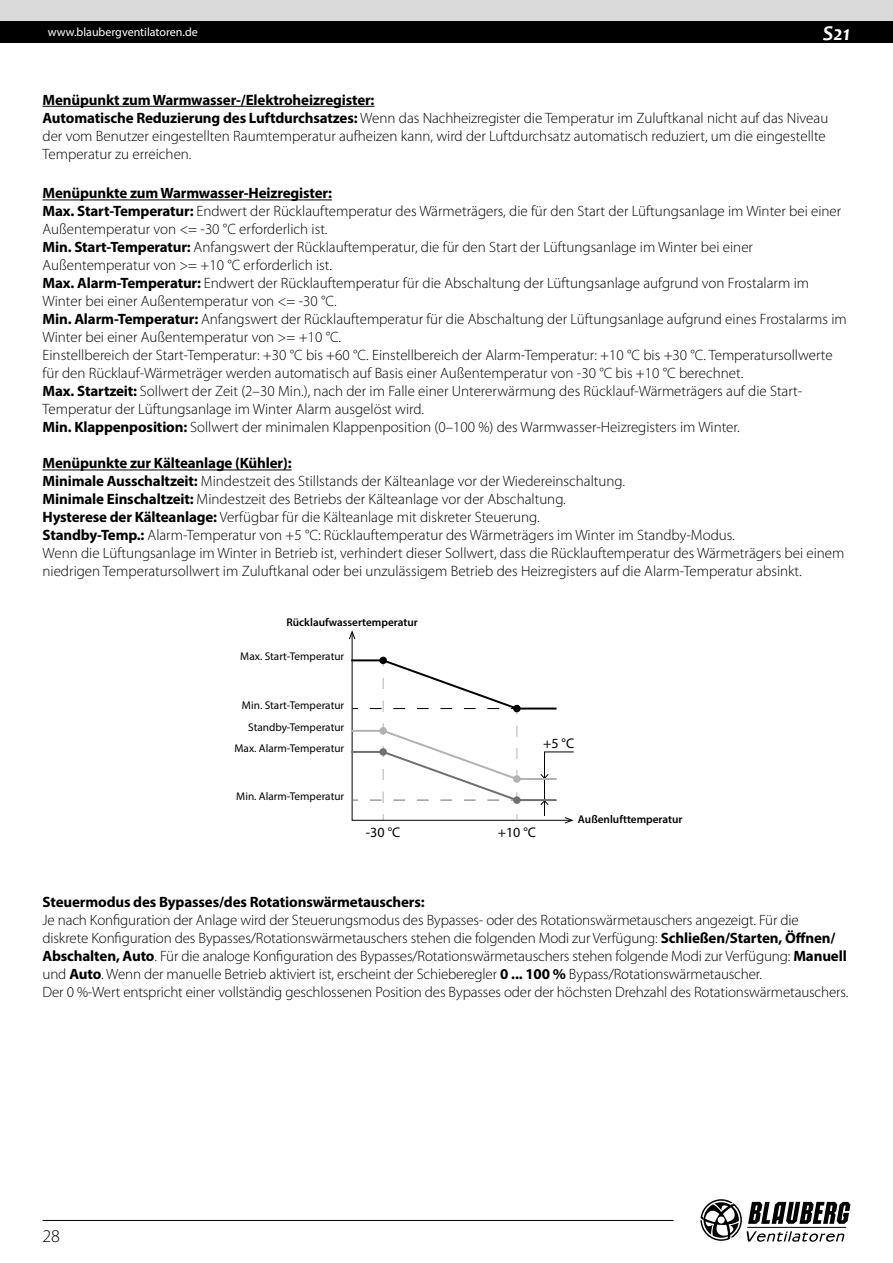
<style>
.page{position:relative;width:893px;height:1263px;background:#fff}
.page>*{position:absolute;margin:0;border:0;box-sizing:border-box;transform-origin:0 0}
.t1{font:italic 700 21px "Candara";color:#fff}
.t2{font:300 18px "Myriad Pro";color:#000}
.t3{font:300 15px/18px "Myriad Pro";color:#000}
.t4{font:700 15px "Myriad Pro";letter-spacing:-.01em;color:#000}
.t5{font:14.1px "Myriad Pro";color:#000}
.t6{font:12px "Myriad Pro";color:#fff}
.t7{font:11.25px/22.4px "Myriad Pro";color:#000;text-align:center}
.t8{font:600 11.25px "Myriad Pro";color:#000}
.s1{font-weight:700}
</style>
<div class="page">
<div style="left:0;top:0;width:893px;height:21px;background:#dadada"></div>
<div style="left:0;top:21px;width:893px;height:22px;background:#000"></div>
<svg style="left:700px;top:1199px;width:150px;height:43px"></svg>
<hr style="left:43px;top:1220px;width:631px;height:1px;background:#000">
<hr style="left:43px;top:106px;width:331px;height:1px;background:#000">
<hr style="left:43px;top:200px;width:289px;height:1px;background:#000">
<hr style="left:43px;top:470px;width:249px;height:1px;background:#000">
<svg style="left:349px;top:630px;width:225px;height:193px"></svg>
<p class="t6" style="left:48px;top:25px;width:152px">www.blaubergventilatoren.de</p>
<h1 class="t1" style="left:823px;top:20px;width:29px">S21</h1>
<p class="t3" style="left:43px;top:91px;width:787px"><span class="s1">Menüpunkt zum Warmwasser-/Elektroheizregister:<br>Automatische Reduzierung des Luftdurchsatzes:</span> Wenn das Nachheizregister die Temperatur im Zuluftkanal nicht auf das Niveau der vom Benutzer eingestellten Raumtemperatur aufheizen kann, wird der Luftdurchsatz automatisch reduziert, um die eingestellte Temperatur zu erreichen.</p>
<p class="t3" style="left:43px;top:185px;width:806px"><span class="s1">Menüpunkte zum Warmwasser-Heizregister:<br>Max. Start-Temperatur:</span> Endwert der Rücklauftemperatur des Wärmeträgers, die für den Start der Lüftungsanlage im Winter bei einer Außentemperatur von &lt;= -30 °C erforderlich ist.<br><span class="s1">Min. Start-Temperatur:</span> Anfangswert der Rücklauftemperatur, die für den Start der Lüftungsanlage im Winter bei einer Außentemperatur von &gt;= +10 °C erforderlich ist.<br><span class="s1">Max. Alarm-Temperatur:</span> Endwert der Rücklauftemperatur für die Abschaltung der Lüftungsanlage aufgrund von Frostalarm im Winter bei einer Außentemperatur von &lt;= -30 °C.<br><span class="s1">Min. Alarm-Temperatur:</span> Anfangswert der Rücklauftemperatur für die Abschaltung der Lüftungsanlage aufgrund eines Frostalarms im Winter bei einer Außentemperatur von &gt;= +10 °C.<br>Einstellbereich der Start-Temperatur: +30 °C bis +60 °C. Einstellbereich der Alarm-Temperatur: +10 °C bis +30 °C. Temperatursollwerte für den Rücklauf-Wärmeträger werden automatisch auf Basis einer Außentemperatur von -30 °C bis +10 °C berechnet.<br><span class="s1">Max. Startzeit:</span> Sollwert der Zeit (2–30 Min.), nach der im Falle einer Untererwärmung des Rücklauf-Wärmeträgers auf die Start-Temperatur der Lüftungsanlage im Winter Alarm ausgelöst wird.<br><span class="s1">Min. Klappenposition:</span> Sollwert der minimalen Klappenposition (0–100 %) des Warmwasser-Heizregisters im Winter.</p>
<p class="t3" style="left:43px;top:455px;width:803px"><span class="s1">Menüpunkte zur Kälteanlage (Kühler):<br>Minimale Ausschaltzeit:</span> Mindestzeit des Stillstands der Kälteanlage vor der Wiedereinschaltung.<br><span class="s1">Minimale Einschaltzeit:</span> Mindestzeit des Betriebs der Kälteanlage vor der Abschaltung.<br><span class="s1">Hysterese der Kälteanlage:</span> Verfügbar für die Kälteanlage mit diskreter Steuerung.<br><span class="s1">Standby-Temp.:</span> Alarm-Temperatur von +5 °C: Rücklauftemperatur des Wärmeträgers im Winter im Standby-Modus.<br>Wenn die Lüftungsanlage im Winter in Betrieb ist, verhindert dieser Sollwert, dass die Rücklauftemperatur des Wärmeträgers bei einem niedrigen Temperatursollwert im Zuluftkanal oder bei unzulässigem Betrieb des Heizregisters auf die Alarm-Temperatur absinkt.</p>
<p class="t8" style="left:286px;top:615px;width:133px">Rücklaufwassertemperatur</p>
<p class="t7" style="left:240px;top:645px;width:105px">Max. Start-Temperatur</p>
<p class="t7" style="left:242px;top:693px;width:104px">Min. Start-Temperatur<br>Standby-Temperatur</p>
<p class="t7" style="left:235px;top:737px;width:111px">Max. Alarm-Temperatur</p>
<p class="t7" style="left:236px;top:785px;width:110px">Min. Alarm-Temperatur</p>
<p class="t5" style="left:543px;top:734px;width:33px">+5 °C</p>
<p class="t5" style="left:366px;top:823px;width:36px">-30 °C</p>
<p class="t5" style="left:498px;top:823px;width:40px">+10 °C</p>
<p class="t8" style="left:578px;top:812px;width:106px">Außenlufttemperatur</p>
<p class="t4" style="left:43px;top:892px;width:384px">Steuermodus des Bypasses/des Rotationswärmetauschers:</p>
<p class="t3" style="left:43px;top:911px;width:807px">Je nach Konfiguration der Anlage wird der Steuerungsmodus des Bypasses- oder des Rotationswärmetauschers angezeigt. Für die diskrete Konfiguration des Bypasses/Rotationswärmetauschers stehen die folgenden Modi zur Verfügung: <span class="s1">Schließen/Starten, Öffnen/ Abschalten, Auto</span>. Für die analoge Konfiguration des Bypasses/Rotationswärmetauschers stehen folgende Modi zur Verfügung: <span class="s1">Manuell </span>und <span class="s1">Auto</span>. Wenn der manuelle Betrieb aktiviert ist, erscheint der Schieberegler <span class="s1">0 ... 100 %</span> Bypass/Rotationswärmetauscher.<br>Der 0 %-Wert entspricht einer vollständig geschlossenen Position des Bypasses oder der höchsten Drehzahl des Rotationswärmetauschers.</p>
<p class="t2" style="left:43px;top:1226px;width:19px">28</p>
</div>
